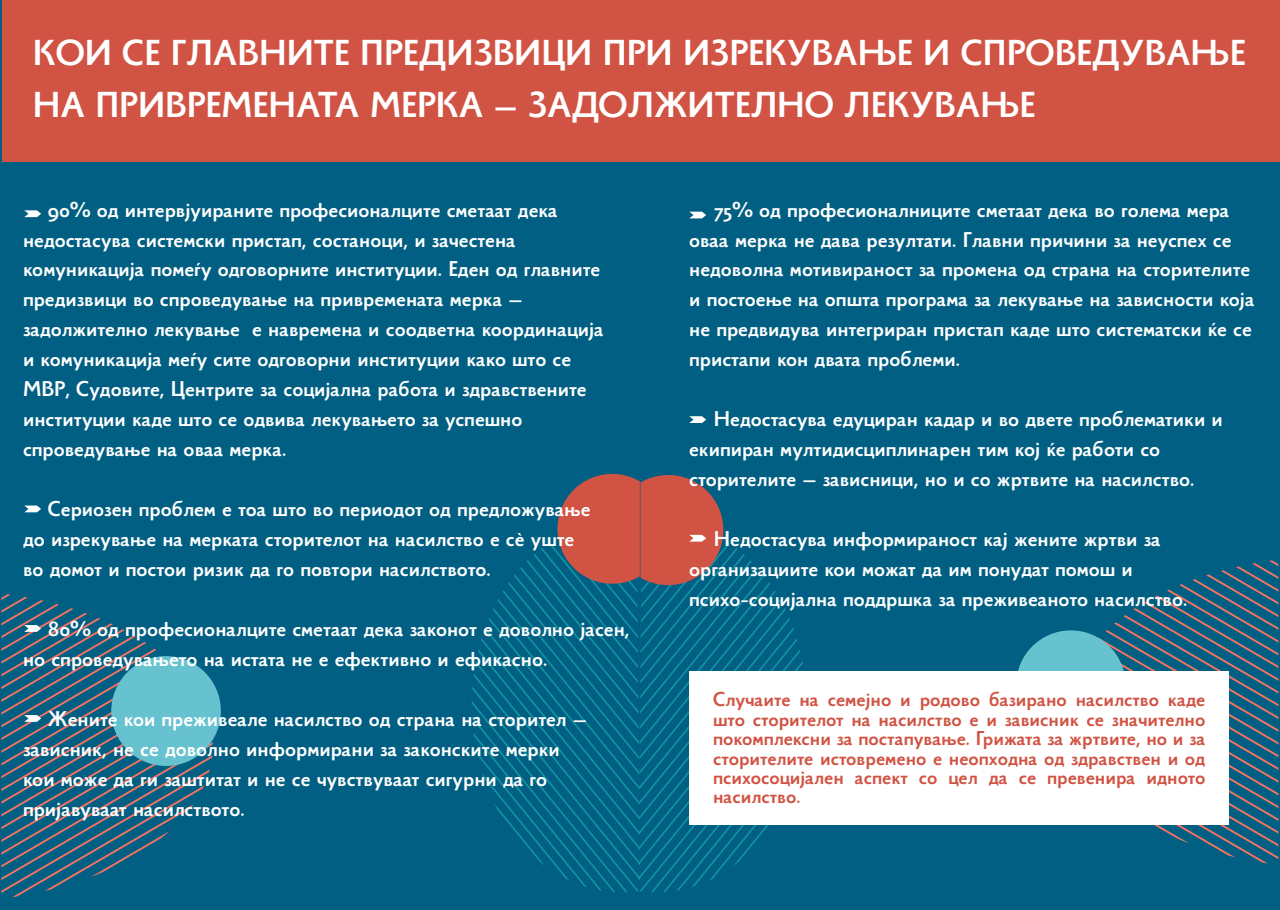
<style>
.page{position:relative;width:1280px;height:910px;background:#005f82}
.page>*{position:absolute;margin:0;border:0;box-sizing:border-box;transform-origin:0 0}
.t1{font:700 40.5px/52.7px "Monterchi Sans";color:#fff}
.t2{font:700 24px/30px "Monterchi Sans";color:#fff}
.t3{font:700 22.5px/19.4px "Monterchi Sans";color:#d15343;text-align:justify}
</style>
<div class="page">
<svg style="left:1067px;top:560px;width:211px;height:303px"></svg>
<div style="left:111px;top:656px;width:110px;height:110px;background:#67c2cf;border-radius:50%"></div>
<div style="left:1016px;top:630px;width:110px;height:110px;background:#67c2cf;border-radius:50%"></div>
<div style="left:2px;top:0;width:1278px;height:162px;background:#d15343"></div>
<svg style="left:24px;top:210px;width:17px;height:7px"></svg>
<svg style="left:24px;top:506px;width:17px;height:6px"></svg>
<svg style="left:690px;top:212px;width:16px;height:6px"></svg>
<svg style="left:689px;top:416px;width:17px;height:7px"></svg>
<svg style="left:472px;top:474px;width:335px;height:418px"></svg>
<svg style="left:1px;top:594px;width:212px;height:303px"></svg>
<div style="left:689px;top:671px;width:540px;height:153px;background:#fff"></div>
<h1 class="t1" style="left:33px;top:32px;width:1214px">КОИ СЕ ГЛАВНИТЕ ПРЕДИЗВИЦИ ПРИ ИЗРЕКУВАЊЕ И СПРОВЕДУВАЊЕ<br>НА ПРИВРЕМЕНАТА МЕРКА – ЗАДОЛЖИТЕЛНО ЛЕКУВАЊЕ</h1>
<p class="t2" style="left:23px;top:198px;width:582px;text-indent:25px">90% од интервјуираните професионалците сметаат дека недостасува системски пристап, состаноци, и зачестена комуникација помеѓу одговорните институции. Еден од главните предизвици во спроведување на привремената мерка – задолжително лекување е навремена и соодветна координација и комуникација меѓу сите одговорни институции како што се МВР, Судовите, Центрите за социјална работа и здравствените институции каде што се одвива лекувањето за успешно спроведување на оваа мерка.</p>
<p class="t2" style="left:23px;top:497px;width:569px;text-indent:25px">Сериозен проблем е тоа што во периодот од предложување до изрекување на мерката сторителот на насилство е сè уште во домот и постои ризик да го повтори насилството.</p>
<p class="t2" style="left:23px;top:617px;width:608px;text-indent:25px">80% од професионалците сметаат дека законот е доволно јасен, но спроведувањето на истата не е ефективно и ефикасно.</p>
<p class="t2" style="left:23px;top:707px;width:565px;text-indent:25px">Жените кои преживеале насилство од страна на сторител – зависник, не се доволно информирани за законските мерки кои може да ги заштитат и не се чувствуваат сигурни да го пријавуваат насилството.</p>
<p class="t2" style="left:689px;top:198px;width:567px;text-indent:25px">75% од професионалниците сметаат дека во голема мера оваа мерка не дава резултати. Главни причини за неуспех се недоволна мотивираност за промена од страна на сторителите и постоење на општа програма за лекување на зависности која не предвидува интегриран пристап каде што систематски ќе се пристапи кон двата проблеми.</p>
<p class="t2" style="left:689px;top:408px;width:535px;text-indent:25px">Недостасува едуциран кадар и во двете проблематики и екипиран мултидисциплинарен тим кој ќе работи со сторителите – зависници, но и со жртвите на насилство.</p>
<p class="t2" style="left:689px;top:527px;width:500px;text-indent:25px">Недостасува информираност кај жените жртви за организациите кои можат да им понудат помош и психо-социјална поддршка за преживеаното насилство.</p>
<p class="t3" style="left:713px;top:693px;width:494px">Случаите на семејно и родово базирано насилство каде што сторителот на насилство е и зависник се значително покомплексни за постапување. Грижата за жртвите, но и за сторителите истовремено е неопходна од здравствен и од психосоцијален аспект со цел да се превенира идното насилство.</p>
</div>
